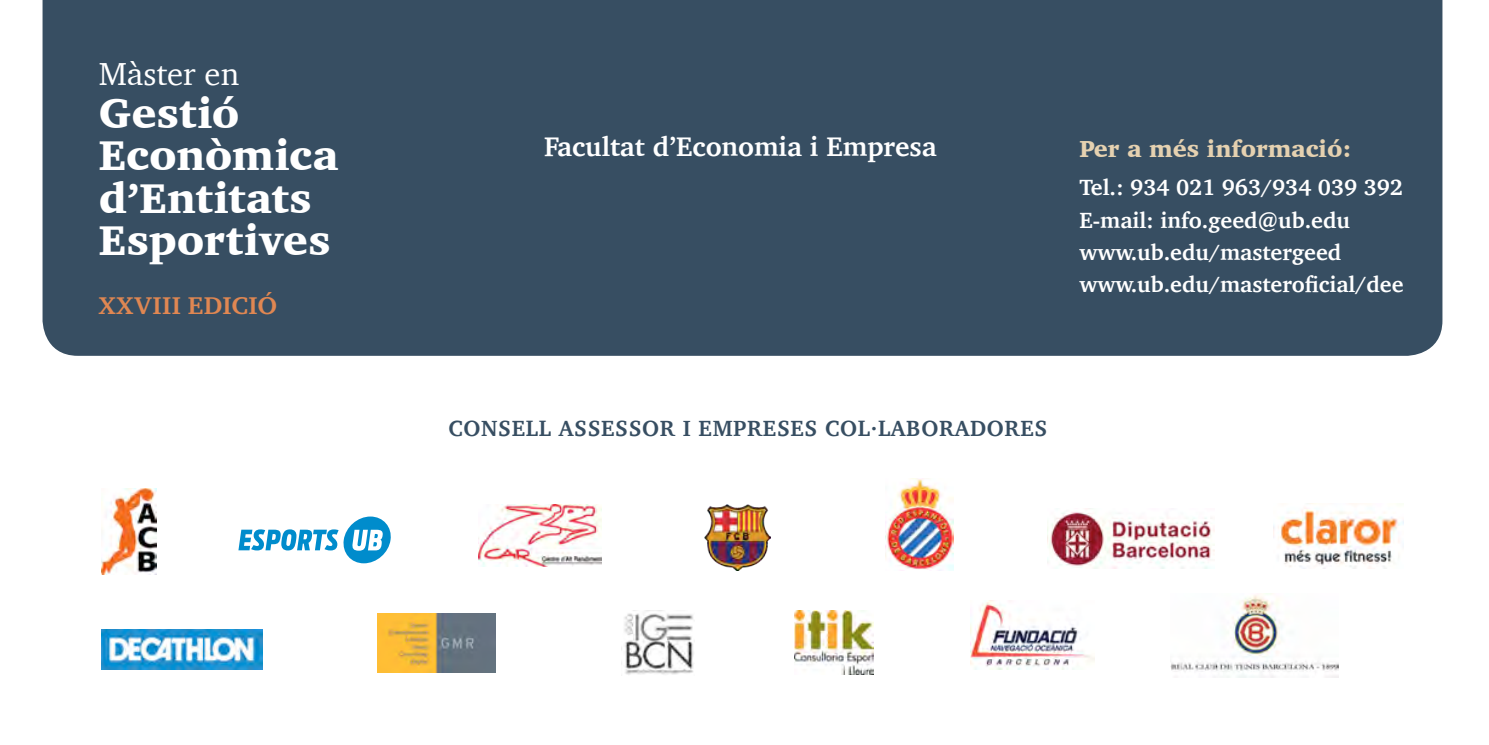
<style>
.page{position:relative;width:1489px;height:745px;background:#fff}
.page>*{position:absolute;margin:0;border:0;box-sizing:border-box;transform-origin:0 0}
.t1{font:900 42.5px/42.5px "Charter";letter-spacing:-.005em;color:#fff}
.t2{font:32.5px "Charter";color:#fff}
.t3{font:700 27.5px "Charter";color:#fff}
.t4{font:25px "Charter EF Bold SC";letter-spacing:.02em;color:#e08752;scale:1.05 1}
.t5{font:900 23.75px "Charter";color:#e5d1b0}
.t6{font:700 22.5px/32px "Charter";color:#fff}
.t7{font:700 22.5px "Charter";letter-spacing:.03em;color:#374e62}
</style>
<div class="page">
<div style="left:43px;top:0;width:1399px;height:355px;background:#374e62"></div>
<img style="left:479px;top:504px;width:122px;height:61px">
<img style="left:377px;top:613px;width:118px;height:59px">
<img style="left:1170px;top:593px;width:168px;height:83px">
<img style="left:885px;top:478px;width:68px;height:92px">
<img style="left:101px;top:488px;width:55px;height:86px">
<img style="left:970px;top:600px;width:124px;height:69px">
<img style="left:794px;top:610px;width:79px;height:63px">
<img style="left:101px;top:629px;width:161px;height:40px">
<img style="left:621px;top:610px;width:73px;height:65px">
<img style="left:1047px;top:508px;width:167px;height:60px">
<img style="left:704px;top:504px;width:66px;height:66px">
<img style="left:1273px;top:503px;width:130px;height:65px">
<svg style="left:238px;top:516px;width:153px;height:47px"></svg>
<p class="t2" style="left:99px;top:46px;width:142px">Màster en</p>
<p class="t1" style="left:99px;top:91px;width:241px">Gestió<br>Econòmica d’Entitats<br>Esportives</p>
<p class="t4" style="left:99px;top:290px;width:172px">XXVIII EDICIÓ</p>
<p class="t3" style="left:544px;top:122px;width:394px">Facultat d’Economia i Empresa</p>
<p class="t5" style="left:1079px;top:134px;width:274px">Per a més informació:</p>
<p class="t6" style="left:1079px;top:171px;width:325px">Tel.: 934 021 963/934 039 392<br>E-mail: info.geed@ub.edu www.ub.edu/mastergeed www.ub.edu/masteroficial/dee</p>
<p class="t7" style="left:448px;top:408px;width:600px">Consell assessor i empreses col·laboradores</p>
</div>
